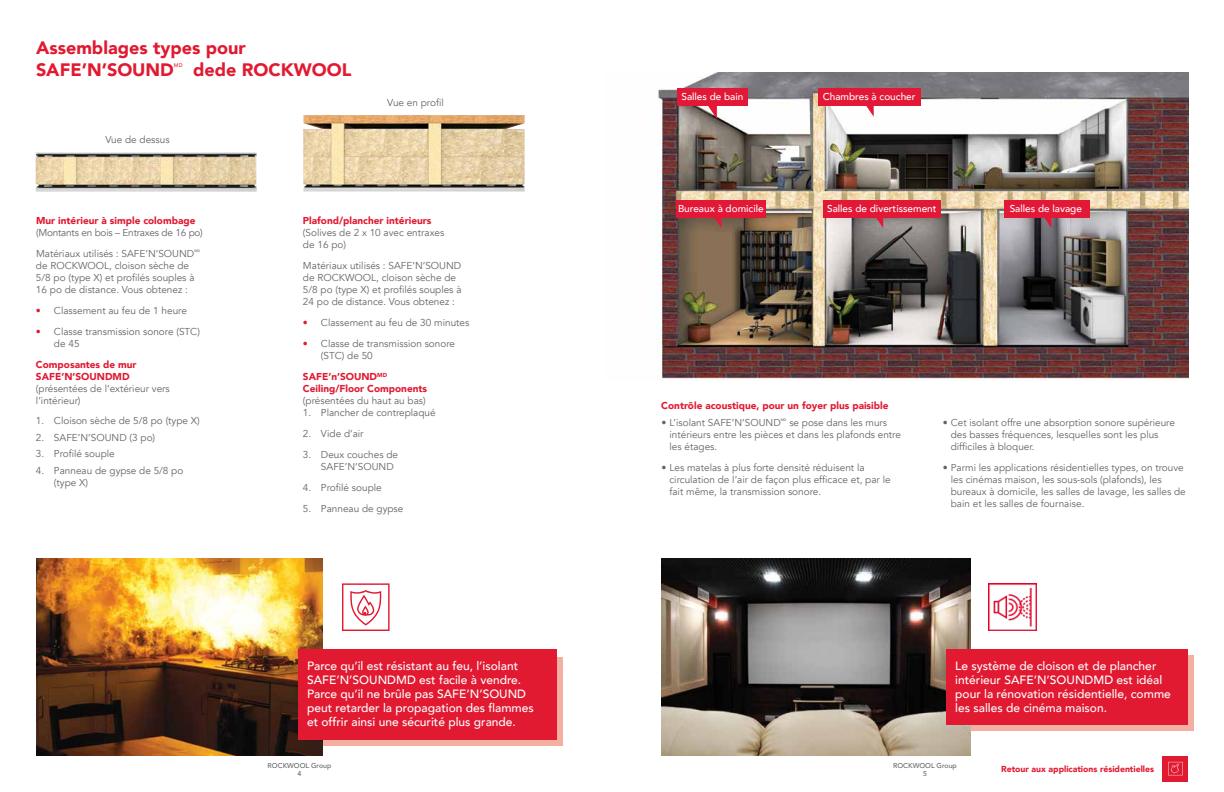
<style>
.page{position:relative;width:1224px;height:792px;background:#fff}
.page>*{position:absolute;margin:0;border:0;box-sizing:border-box;transform-origin:0 0}
.t1{font:900 18px/22px "Avenir";color:#e11931}
.t2{font:500 12px/14px "Avenir";color:#fff}
.t3{font:10px/12px "Avenir";color:#636466}
.t4{font:900 10px/12px "Avenir";color:#e11931}
.t5{font:500 10px "Avenir";color:#fff}
.t6{font:900 8.7px "Avenir";color:#e11931}
.t7{font:500 7px/8.4px "Avenir";color:#636466;text-align:center}
.t8{font:500 5.2px "Avenir";color:#e11931}
.t9{font:500 3.5px "Avenir";color:#636466}
.s1{color:#e11931}
</style>
<div class="page">
<div style="left:1163px;top:756px;width:25px;height:25px;background:#e11931"></div>
<svg style="left:1168px;top:762px;width:15px;height:13px"></svg>
<div style="left:304px;top:657px;width:258px;height:88px;background:#f3b0a0"></div>
<div style="left:952px;top:655px;width:242px;height:75px;background:#f3b0a0"></div>
<img style="left:36px;top:558px;width:286px;height:198px">
<img style="left:303px;top:115px;width:222px;height:77px">
<img style="left:36px;top:152px;width:221px;height:40px">
<img style="left:658px;top:72px;width:530px;height:309px">
<img style="left:661px;top:558px;width:309px;height:198px">
<svg style="left:708px;top:106px;width:9px;height:13px"></svg>
<svg style="left:712px;top:217px;width:10px;height:11px"></svg>
<svg style="left:874px;top:217px;width:9px;height:11px"></svg>
<div style="left:1004px;top:200px;width:85px;height:17px;background:#e31837"></div>
<div style="left:823px;top:200px;width:118px;height:17px;background:#e31837"></div>
<div style="left:676px;top:200px;width:90px;height:17px;background:#e31837"></div>
<div style="left:677px;top:89px;width:71px;height:17px;background:#e31837"></div>
<div style="left:818px;top:89px;width:102px;height:17px;background:#e31837"></div>
<svg style="left:1042px;top:217px;width:9px;height:11px"></svg>
<svg style="left:864px;top:106px;width:10px;height:11px"></svg>
<div style="left:298px;top:649px;width:258px;height:91px;background:#e11931"></div>
<div style="left:946px;top:649px;width:242px;height:76px;background:#e11931"></div>
<svg style="left:342px;top:583px;width:48px;height:48px"></svg>
<img style="left:989px;top:583px;width:47px;height:48px">
<h1 class="t1" style="left:36px;top:36px;width:211px">Assemblages types pour<br>SAFE’N’SOUND</h1>
<p class="t8" style="left:174px;top:61px;width:10px">MD</p>
<h1 class="t1" style="left:193px;top:58px;width:160px">dede ROCKWOOL</h1>
<p class="t3" style="left:106px;top:134px;width:66px">Vue de dessus</p>
<p class="t3" style="left:387px;top:97px;width:58px">Vue en profil</p>
<p class="t4" style="left:36px;top:214px;width:161px">Mur intérieur à simple colombage</p>
<p class="t3" style="left:36px;top:222px;width:168px;line-height:21px">(Montants en bois – Entraxes de 16 po)<br>Matériaux utilisés : SAFE’N’SOUND</p>
<p class="t9" style="left:194px;top:248px;width:7px">MD</p>
<p class="t3" style="left:36px;top:260px;width:160px">de ROCKWOOL, cloison sèche de<br>5/8 po (type X) et profilés souples à<br>16 po de distance. Vous obtenez :</p>
<p class="t3" style="left:36px;top:305px;width:153px"><span class="s1">•</span> Classement au feu de 1 heure</p>
<p class="t3" style="left:54px;top:326px;width:147px;text-indent:-18px"><span class="s1">•</span> Classe transmission sonore (STC) de 45</p>
<p class="t4" style="left:36px;top:358px;width:102px">Composantes de mur<br>SAFE’N’SOUNDMD</p>
<p class="t3" style="left:36px;top:383px;width:135px">(présentées de l’extérieur vers l’intérieur)</p>
<p class="t3" style="left:36px;top:415px;width:165px">1. Cloison sèche de 5/8 po (type X)</p>
<p class="t3" style="left:36px;top:431px;width:121px">2. SAFE’N’SOUND (3 po)</p>
<p class="t3" style="left:36px;top:448px;width:80px">3. Profilé souple</p>
<p class="t3" style="left:54px;top:464px;width:131px;text-indent:-18px">4. Panneau de gypse de 5/8 po (type X)</p>
<p class="t4" style="left:303px;top:214px;width:130px">Plafond/plancher intérieurs</p>
<p class="t3" style="left:303px;top:227px;width:143px">(Solives de 2 x 10 avec entraxes de 16 po)</p>
<p class="t3" style="left:303px;top:260px;width:160px">Matériaux utilisés : SAFE’N’SOUND de ROCKWOOL, cloison sèche de 5/8 po (type X) et profilés souples à 24 po de distance. Vous obtenez :</p>
<p class="t3" style="left:303px;top:317px;width:168px"><span class="s1">•</span> Classement au feu de 30 minutes</p>
<p class="t3" style="left:321px;top:338px;width:136px;text-indent:-18px"><span class="s1">•</span> Classe de transmission sonore (STC) de 50</p>
<p class="t4" style="left:303px;top:370px;width:126px">SAFE’n’SOUND<sup>MD<br></sup>Ceiling/Floor Components</p>
<p class="t3" style="left:303px;top:395px;width:124px">(présentées du haut au bas)</p>
<p class="t3" style="left:303px;top:407px;width:134px">1. Plancher de contreplaqué</p>
<p class="t3" style="left:303px;top:428px;width:62px">2. Vide d’air</p>
<p class="t3" style="left:321px;top:449px;width:79px;text-indent:-18px">3. Deux couches de<br>SAFE’N’SOUND</p>
<p class="t3" style="left:303px;top:482px;width:80px">4. Profilé souple</p>
<p class="t3" style="left:303px;top:503px;width:102px">5. Panneau de gypse</p>
<p class="t5" style="left:681px;top:88px;width:64px">Salles de bain</p>
<p class="t5" style="left:823px;top:88px;width:94px">Chambres à coucher</p>
<p class="t5" style="left:678px;top:200px;width:87px">Bureaux à domicile</p>
<p class="t5" style="left:827px;top:200px;width:111px">Salles de divertissement</p>
<p class="t5" style="left:1010px;top:200px;width:74px">Salles de lavage</p>
<p class="t4" style="left:661px;top:399px;width:229px">Contrôle acoustique, pour un foyer plus paisible</p>
<p class="t3" style="left:662px;top:416px;width:121px">• L’isolant SAFE’N’SOUND</p>
<p class="t9" style="left:781px;top:417px;width:7px">MD</p>
<p class="t3" style="left:670px;top:416px;width:233px;text-indent:120px">se pose dans les murs intérieurs entre les pièces et dans les plafonds entre les étages.</p>
<p class="t3" style="left:670px;top:461px;width:223px;text-indent:-8px">• Les matelas à plus forte densité réduisent la circulation de l’air de façon plus efficace et, par le fait même, la transmission sonore.</p>
<p class="t3" style="left:951px;top:416px;width:226px;text-indent:-8px">• Cet isolant offre une absorption sonore supérieure des basses fréquences, lesquelles sont les plus difficiles à bloquer.</p>
<p class="t3" style="left:951px;top:461px;width:237px;text-indent:-8px">• Parmi les applications résidentielles types, on trouve les cinémas maison, les sous-sols (plafonds), les bureaux à domicile, les salles de lavage, les salles de bain et les salles de fournaise.</p>
<p class="t2" style="left:307px;top:659px;width:228px">Parce qu’il est résistant au feu, l’isolant SAFE’N’SOUNDMD est facile à vendre.<br>Parce qu’il ne brûle pas SAFE’N’SOUND peut retarder la propagation des flammes et offrir ainsi une sécurité plus grande.</p>
<p class="t2" style="left:955px;top:659px;width:217px">Le système de cloison et de plancher intérieur SAFE’N’SOUNDMD est idéal pour la rénovation résidentielle, comme les salles de cinéma maison.</p>
<p class="t7" style="left:268px;top:760px;width:65px">ROCKWOOL Group<br>4</p>
<p class="t7" style="left:893px;top:760px;width:65px">ROCKWOOL Group<br>5</p>
<p class="t6" style="left:1001px;top:761px;width:155px">Retour aux applications résidentielles</p>
</div>
